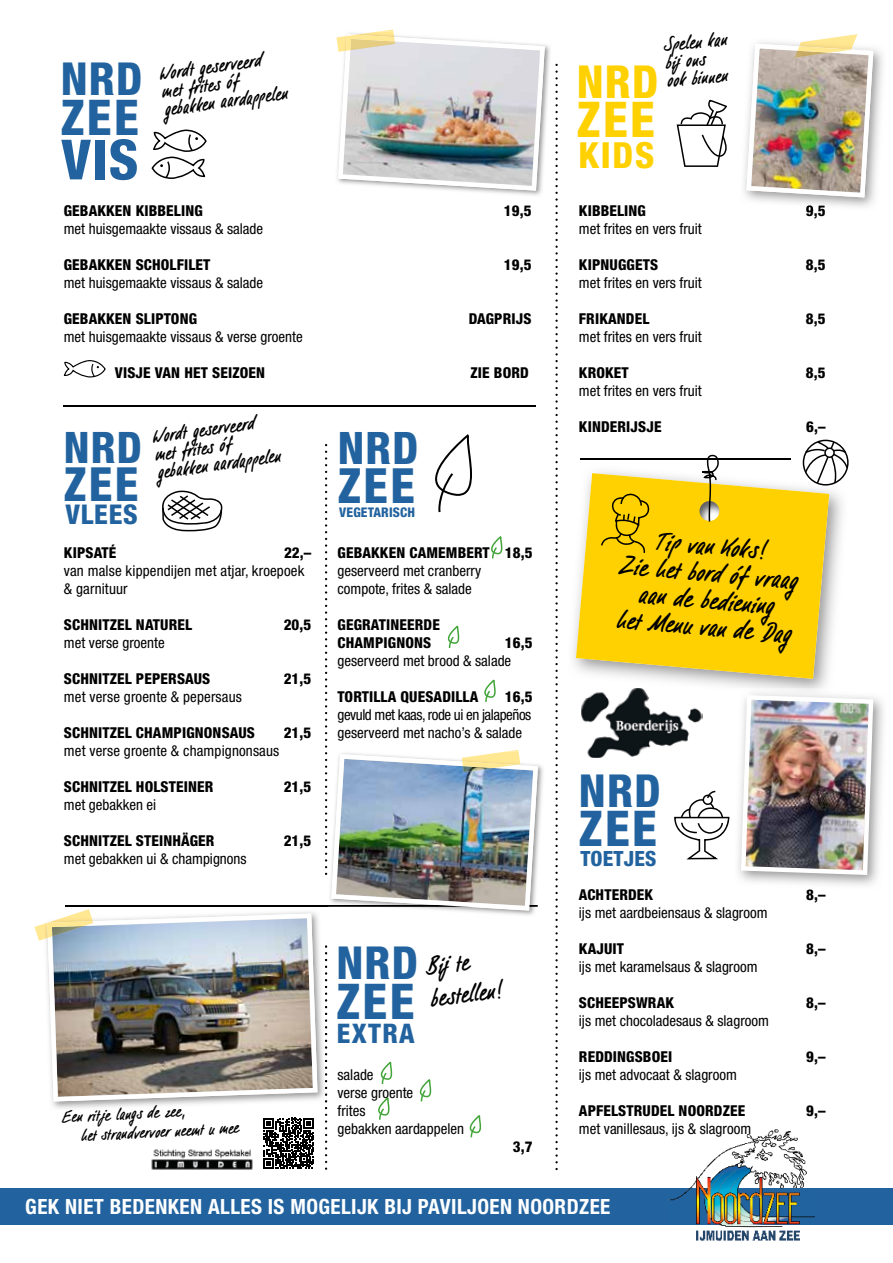
<style>
.page{position:relative;width:893px;height:1263px;background:#fff}
.page>*{position:absolute;margin:0;border:0;box-sizing:border-box;transform-origin:0 0}
.t1{font:800 condensed 55.5px "Helvetica Neue LT Std";color:#22639f}
.t2{font:800 condensed 49.35px "Helvetica Neue LT Std";letter-spacing:.05em;color:#22639f}
.t3{font:800 condensed 49.35px "Helvetica Neue LT Std";color:#ffd100}
.t4{font:800 condensed 48.6px "Helvetica Neue LT Std";color:#22639f}
.t5{font:800 condensed 47.1px "Helvetica Neue LT Std";color:#22639f}
.t6{font:800 condensed 45.45px "Helvetica Neue LT Std";letter-spacing:.025em;color:#22639f}
.t7{font:800 condensed 45.45px "Helvetica Neue LT Std";color:#ffd100}
.t8{font:800 condensed 44.85px "Helvetica Neue LT Std";color:#22639f}
.t9{font:800 condensed 43.5px "Helvetica Neue LT Std";color:#22639f}
.t10{font:800 condensed 36px "Helvetica Neue LT Std";color:#ffd100}
.t11{font:28.5px/27px "Filzerhand EF";color:#000;text-align:center}
.t12{font:800 condensed 27.15px "Helvetica Neue LT Std";letter-spacing:.03em;color:#22639f}
.t13{font:27px/31.5px "Filzerhand EF";color:#000}
.t14{font:800 condensed 27px "Helvetica Neue LT Std";letter-spacing:.05em;color:#22639f}
.t15{font:21px/18px "Filzerhand EF";color:#000}
.t16{font:700 condensed 21px "Helvetica Neue LT Std";letter-spacing:.02em;color:#fff}
.t17{font:800 condensed 21px "Helvetica Neue LT Std";letter-spacing:.01em;color:#22639f}
.t18{font:18px/19.5px "Filzerhand EF";color:#000}
.t19{font:condensed 15px/18px "Helvetica Neue LT Std";color:#000}
.t20{font:800 condensed 15px/18px "Helvetica Neue LT Std";letter-spacing:.01em;color:#000}
.t21{font:condensed 15px/18px "Helvetica Neue LT Std";letter-spacing:-.03em;color:#000}
.t22{font:800 condensed 13.35px "Helvetica Neue LT Std";letter-spacing:.01em;color:#22639f}
</style>
<div class="page">
<img style="left:581px;top:697px;width:122px;height:61px">
<div style="left:0;top:1188px;width:893px;height:36px;background:#22639f"></div>
<img style="left:669px;top:1129px;width:145px;height:113px">
<img style="left:669px;top:1188px;width:145px;height:36px">
<svg style="left:555px;top:64px;width:3px;height:1106px"></svg>
<svg style="left:381px;top:1061px;width:11px;height:23px"></svg>
<svg style="left:420px;top:1079px;width:11px;height:22px"></svg>
<svg style="left:378px;top:1097px;width:11px;height:23px"></svg>
<svg style="left:470px;top:1115px;width:11px;height:22px"></svg>
<img style="left:573px;top:465px;width:269px;height:232px">
<svg style="left:576px;top:473px;width:253px;height:206px;background:#fad322"></svg>
<img style="left:699px;top:501px;width:20px;height:20px;border-radius:10px">
<svg style="left:702px;top:455px;width:17px;height:67px"></svg>
<hr style="left:64px;top:405px;width:472px;height:2px;background:#000">
<hr style="left:65px;top:905px;width:472px;height:1px;background:#000">
<hr style="left:580px;top:458px;width:211px;height:2px;background:#000">
<img style="left:744px;top:42px;width:139px;height:165px">
<img style="left:744px;top:205px;width:73px;height:6px">
<svg style="left:818px;top:206px;width:7px;height:5px"></svg>
<img style="left:738px;top:697px;width:146px;height:189px">
<img style="left:735px;top:689px;width:107px;height:8px">
<img style="left:741px;top:695px;width:132px;height:180px">
<svg style="left:64px;top:360px;width:42px;height:17px"></svg>
<svg style="left:151px;top:130px;width:56px;height:49px"></svg>
<svg style="left:803px;top:440px;width:46px;height:46px"></svg>
<svg style="left:162px;top:491px;width:60px;height:40px"></svg>
<svg style="left:674px;top:791px;width:55px;height:68px"></svg>
<svg style="left:601px;top:493px;width:48px;height:60px;background:#deb600"></svg>
<svg style="left:677px;top:100px;width:50px;height:67px"></svg>
<svg style="left:831px;top:34px;width:26px;height:4px"></svg>
<img style="left:799px;top:38px;width:57px;height:6px">
<img style="left:746px;top:44px;width:127px;height:153px">
<img style="left:448px;top:765px;width:95px;height:150px">
<img style="left:337px;top:45px;width:213px;height:150px">
<img style="left:46px;top:912px;width:278px;height:197px">
<svg style="left:325px;top:945px;width:2px;height:225px"></svg>
<img style="left:47px;top:913px;width:270px;height:188px">
<img style="left:336px;top:37px;width:2px;height:15px">
<img style="left:338px;top:30px;width:207px;height:161px">
<svg style="left:35px;top:909px;width:58px;height:32px"></svg>
<img style="left:325px;top:434px;width:213px;height:476px">
<img style="left:151px;top:1149px;width:102px;height:21px">
<svg style="left:263px;top:1118px;width:51px;height:51px"></svg>
<h3 class="t15" style="left:663px;top:37px;width:65px;rotate:-5deg">Spelen kan bij ons ook binnen</h3>
<h3 class="t15" style="left:158px;top:67px;width:126px;rotate:-8deg">Wordt geserveerd met frites óf gebakken aardappelen</h3>
<h3 class="t6" style="left:61px;top:51px;width:83px">NRD</h3>
<h2 class="t2" style="left:61px;top:87px;width:79px">ZEE</h2>
<h3 class="t7" style="left:577px;top:53px;width:83px">NRD</h3>
<h2 class="t3" style="left:577px;top:89px;width:79px">ZEE</h2>
<h1 class="t1" style="left:61px;top:125px;width:79px">VIS</h1>
<h3 class="t10" style="left:578px;top:132px;width:78px">KIDS</h3>
<p class="t20" style="left:64px;top:201px;width:140px">GEBAKKEN KIBBELING</p>
<p class="t20" style="left:504px;top:201px;width:29px">19,5</p>
<p class="t19" style="left:64px;top:220px;width:201px">met huisgemaakte vissaus &amp; salade</p>
<p class="t20" style="left:64px;top:255px;width:148px">GEBAKKEN SCHOLFILET</p>
<p class="t20" style="left:504px;top:255px;width:29px">19,5</p>
<p class="t19" style="left:64px;top:274px;width:201px">met huisgemaakte vissaus &amp; salade</p>
<p class="t20" style="left:64px;top:309px;width:135px">GEBAKKEN SLIPTONG</p>
<p class="t20" style="left:469px;top:309px;width:64px">DAGPRIJS</p>
<p class="t19" style="left:64px;top:328px;width:240px">met huisgemaakte vissaus &amp; verse groente</p>
<p class="t20" style="left:115px;top:363px;width:152px">VISJE VAN HET SEIZOEN</p>
<p class="t20" style="left:471px;top:363px;width:60px">ZIE BORD</p>
<h3 class="t9" style="left:64px;top:420px;width:79px">NRD</h3>
<h3 class="t5" style="left:64px;top:455px;width:76px">ZEE</h3>
<h3 class="t12" style="left:65px;top:498px;width:74px">VLEES</h3>
<h3 class="t15" style="left:152px;top:429px;width:126px;rotate:-8deg">Wordt geserveerd met frites óf gebakken aardappelen</h3>
<p class="t20" style="left:64px;top:543px;width:54px">KIPSATÉ</p>
<p class="t20" style="left:284px;top:543px;width:29px">22,–</p>
<p class="t19" style="left:64px;top:562px;width:242px">van malse kippendijen met atjar, kroepoek &amp; garnituur</p>
<p class="t20" style="left:64px;top:615px;width:130px">SCHNITZEL NATUREL</p>
<p class="t20" style="left:284px;top:615px;width:29px">20,5</p>
<p class="t19" style="left:64px;top:634px;width:102px">met verse groente</p>
<p class="t20" style="left:64px;top:669px;width:148px">SCHNITZEL PEPERSAUS</p>
<p class="t20" style="left:284px;top:669px;width:29px">21,5</p>
<p class="t19" style="left:64px;top:688px;width:179px">met verse groente &amp; pepersaus</p>
<p class="t20" style="left:64px;top:723px;width:193px">SCHNITZEL CHAMPIGNONSAUS</p>
<p class="t20" style="left:284px;top:723px;width:29px">21,5</p>
<p class="t19" style="left:64px;top:742px;width:217px">met verse groente &amp; champignonsaus</p>
<p class="t20" style="left:64px;top:777px;width:151px">SCHNITZEL HOLSTEINER</p>
<p class="t20" style="left:284px;top:777px;width:29px">21,5</p>
<p class="t19" style="left:64px;top:796px;width:94px">met gebakken ei</p>
<p class="t20" style="left:64px;top:831px;width:152px">SCHNITZEL STEINHÄGER</p>
<p class="t20" style="left:284px;top:831px;width:29px">21,5</p>
<p class="t19" style="left:64px;top:850px;width:184px">met gebakken ui &amp; champignons</p>
<h3 class="t8" style="left:338px;top:420px;width:82px">NRD</h3>
<h3 class="t4" style="left:338px;top:456px;width:78px">ZEE</h3>
<p class="t22" style="left:339px;top:504px;width:77px">VEGETARISCH</p>
<p class="t20" style="left:338px;top:543px;width:197px">GEBAKKEN CAMEMBERT 18,5</p>
<p class="t19" style="left:338px;top:562px;width:145px">geserveerd met cranberry compote, frites &amp; salade</p>
<p class="t20" style="left:338px;top:615px;width:104px">GEGRATINEERDE<br>CHAMPIGNONS</p>
<p class="t20" style="left:505px;top:633px;width:29px">16,5</p>
<p class="t19" style="left:338px;top:652px;width:175px">geserveerd met brood &amp; salade</p>
<p class="t20" style="left:338px;top:687px;width:142px">TORTILLA QUESADILLA</p>
<p class="t20" style="left:505px;top:687px;width:29px">16,5</p>
<p class="t21" style="left:338px;top:706px;width:195px">gevuld met kaas, rode ui en jalapeños geserveerd met nacho’s &amp; salade</p>
<p class="t18" style="left:80px;top:1108px;width:160px;text-indent:-18px;rotate:-3deg">Een ritje langs de zee,<br>het strandvervoer neemt u mee</p>
<h3 class="t6" style="left:336px;top:935px;width:83px">NRD</h3>
<h2 class="t2" style="left:336px;top:971px;width:79px">ZEE</h2>
<h3 class="t13" style="left:425px;top:953px;width:75px;rotate:-7deg">Bij te bestellen!</h3>
<h3 class="t14" style="left:337px;top:1016px;width:79px">EXTRA</h3>
<p class="t19" style="left:338px;top:1066px;width:128px">salade<br>verse groente<br>frites<br>gebakken aardappelen</p>
<p class="t20" style="left:513px;top:1137px;width:21px">3,7</p>
<p class="t20" style="left:579px;top:201px;width:69px">KIBBELING</p>
<p class="t20" style="left:806px;top:201px;width:21px">9,5</p>
<p class="t19" style="left:579px;top:220px;width:124px">met frites en vers fruit</p>
<p class="t20" style="left:579px;top:255px;width:81px">KIPNUGGETS</p>
<p class="t20" style="left:806px;top:255px;width:21px">8,5</p>
<p class="t19" style="left:579px;top:274px;width:124px">met frites en vers fruit</p>
<p class="t20" style="left:579px;top:309px;width:72px">FRIKANDEL</p>
<p class="t20" style="left:806px;top:309px;width:21px">8,5</p>
<p class="t19" style="left:579px;top:328px;width:124px">met frites en vers fruit</p>
<p class="t20" style="left:579px;top:363px;width:51px">KROKET</p>
<p class="t20" style="left:806px;top:363px;width:21px">8,5</p>
<p class="t19" style="left:579px;top:382px;width:124px">met frites en vers fruit</p>
<p class="t20" style="left:579px;top:417px;width:84px">KINDERIJSJE</p>
<p class="t20" style="left:806px;top:417px;width:21px">6,–</p>
<h3 class="t11" style="left:624px;top:527px;width:181px;rotate:5deg">Tip van Koks!<br>Zie het bord óf vraag aan de bediening<br>het Menu van de Dag</h3>
<h3 class="t6" style="left:579px;top:762px;width:83px">NRD</h3>
<h2 class="t2" style="left:579px;top:798px;width:79px">ZEE</h2>
<h3 class="t17" style="left:580px;top:845px;width:77px">TOETJES</h3>
<p class="t20" style="left:579px;top:885px;width:76px">ACHTERDEK</p>
<p class="t20" style="left:806px;top:885px;width:21px">8,–</p>
<p class="t19" style="left:579px;top:904px;width:190px">ijs met aardbeiensaus &amp; slagroom</p>
<p class="t20" style="left:579px;top:939px;width:47px">KAJUIT</p>
<p class="t20" style="left:806px;top:939px;width:21px">8,–</p>
<p class="t19" style="left:579px;top:958px;width:180px">ijs met karamelsaus &amp; slagroom</p>
<p class="t20" style="left:579px;top:993px;width:97px">SCHEEPSWRAK</p>
<p class="t20" style="left:806px;top:993px;width:21px">8,–</p>
<p class="t19" style="left:579px;top:1012px;width:192px">ijs met chocoladesaus &amp; slagroom</p>
<p class="t20" style="left:579px;top:1047px;width:95px">REDDINGSBOEI</p>
<p class="t20" style="left:806px;top:1047px;width:21px">9,–</p>
<p class="t19" style="left:579px;top:1066px;width:159px">ijs met advocaat &amp; slagroom</p>
<p class="t20" style="left:579px;top:1101px;width:168px">APFELSTRUDEL NOORDZEE</p>
<p class="t20" style="left:806px;top:1101px;width:21px">9,–</p>
<p class="t19" style="left:579px;top:1120px;width:174px">met vanillesaus, ijs &amp; slagroom</p>
<h3 class="t16" style="left:25px;top:1194px;width:587px">GEK NIET BEDENKEN ALLES IS MOGELIJK BIJ PAVILJOEN NOORDZEE</h3>
</div>
